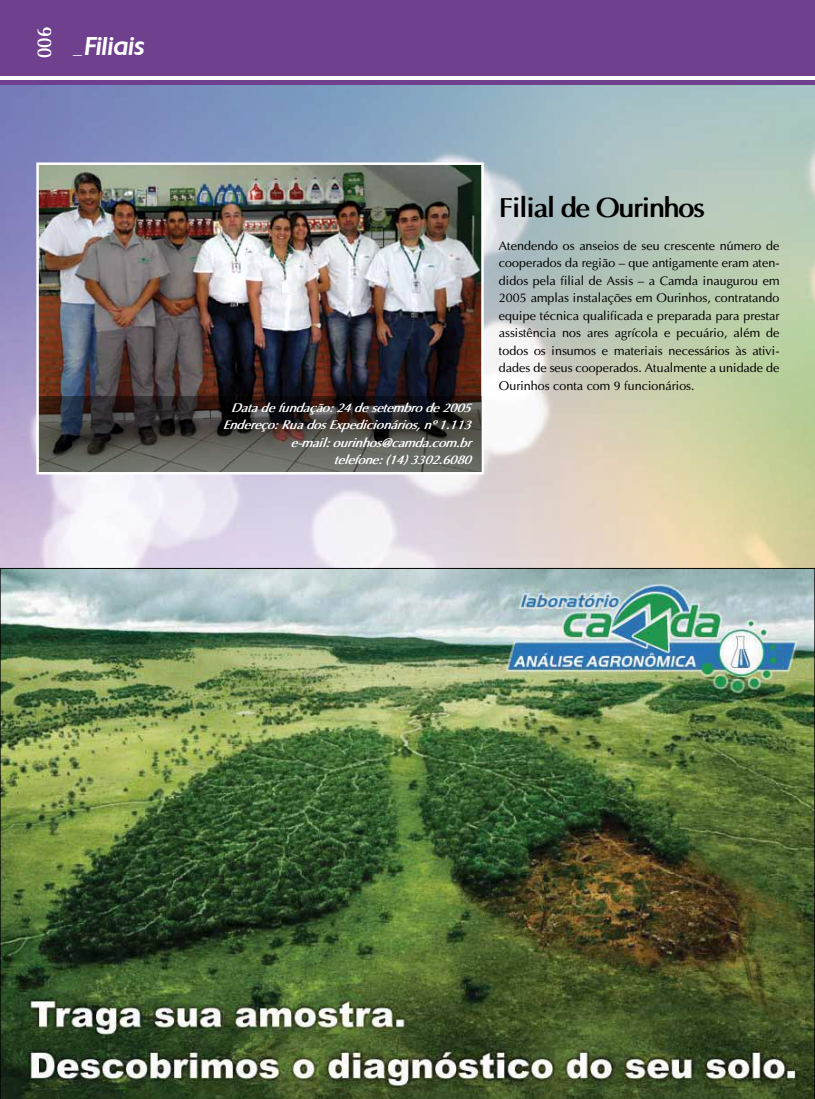
<style>
.page{position:relative;width:815px;height:1099px;background:#fff}
.page>*{position:absolute;margin:0;border:0;box-sizing:border-box;transform-origin:0 0}
.t1{font:700 27.5px "Optima";letter-spacing:-.06em;color:#000}
.t2{font:italic 500 25px "Chantilly";letter-spacing:-.02em;color:#fff}
.t3{font:700 20px "Optima";color:#fff;scale:.87 1}
.t4{font:12.5px/17.5px "Optima";color:#000;text-align:justify}
.t5{font:italic 700 12.5px/17.5px "Optima";color:#fff;text-align:right}
</style>
<div class="page">
<div style="left:0;top:0;width:815px;height:85px;background:#6e408d"></div>
<hr style="left:0;top:76px;width:815px;height:4px;background:#fff">
<img style="left:39px;top:165px;width:442px;height:231px">
<div style="left:36px;top:162px;width:448px;height:312px;border:2px solid #fff"></div>
<svg style="left:39px;top:396px;width:442px;height:76px;background:#44423f"></svg>
<img style="left:0;top:568px;width:815px;height:530px">
<h3 class="t3" style="left:32px;top:58px;width:38px;rotate:-90deg">006</h3>
<h2 class="t2" style="left:72px;top:30px;width:73px">_Filiais</h2>
<p class="t5" style="left:223px;top:398px;width:255px">Datadefundação:24desetembrode2005<br>Endereço:RuadosExpedicionários,nº1.113 e-mail:ourinhos@camda.com.br telefone:(14)3302.6080</p>
<h1 class="t1" style="left:499px;top:190px;width:208px">Filial de Ourinhos</h1>
<p class="t4" style="left:499px;top:236px;width:282px">Atendendo os anseios de seu crescente número de cooperados da região – que antigamente eram aten&shy;didos pela filial de Assis – a Camda inaugurou em 2005 amplas instalações em Ourinhos, contratando equipe técnica qualificada e preparada para prestar assistência nos ares agrícola e pecuário, além de todos os insumos e materiais necessários às ativi&shy;dades de seus cooperados. Atualmente a unidade de Ourinhos conta com 9 funcionários.</p>
</div>
